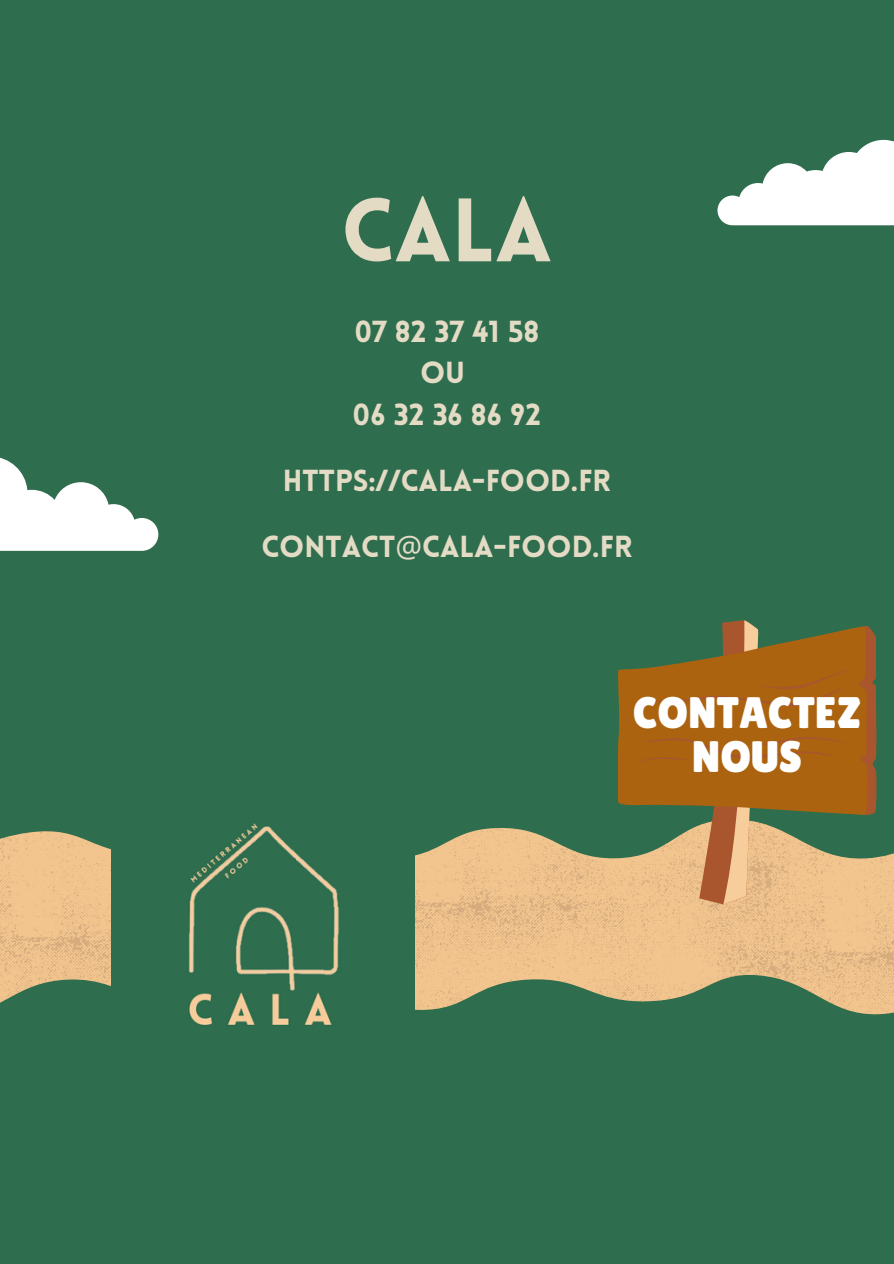
<style>
.page{position:relative;width:894px;height:1264px;background:#fff}
.page>*{position:absolute;margin:0;border:0;box-sizing:border-box;transform-origin:0 0}
.t1{font:900 87.9px "Lovelo";color:#e4dbc5}
.t2{font:44.1px/43.8px "Lilita One";color:#fff;text-align:center}
.t3{font:900 29.7px/41.7px "Lovelo";color:#e4dbc5;text-align:center}
.s1{font-family:"Noto Sans";font-weight:400}
</style>
<div class="page">
<div style="left:0;top:0;width:893px;height:1263px;background:#2e6d4e"></div>
<svg style="left:717px;top:140px;width:176px;height:85px"></svg>
<svg style="left:0;top:828px;width:893px;height:187px;fill:#f0c38c"></svg>
<svg style="left:617px;top:669px;width:16px;height:136px;background:#9f6315"></svg>
<svg style="left:633px;top:620px;width:243px;height:284px"></svg>
<svg style="left:0;top:457px;width:158px;height:94px"></svg>
<img style="left:111px;top:823px;width:303px;height:202px">
<p class="t1" style="left:341px;top:195px;width:212px">CALA</p>
<p class="t3" style="left:354px;top:313px;width:186px">07 82 37 41 58<br>OU</p>
<p class="t3" style="left:352px;top:396px;width:190px">06 32 36 86 92</p>
<p class="t3" style="left:283px;top:462px;width:329px">HTTPS://CALA-FOOD.FR</p>
<p class="t3" style="left:261px;top:529px;width:372px">CONTACT<span class="s1">@</span>CALA-FOOD.FR</p>
<h1 class="t2" style="left:632px;top:690px;width:230px">CONTACTEZ<br>NOUS</h1>
</div>
